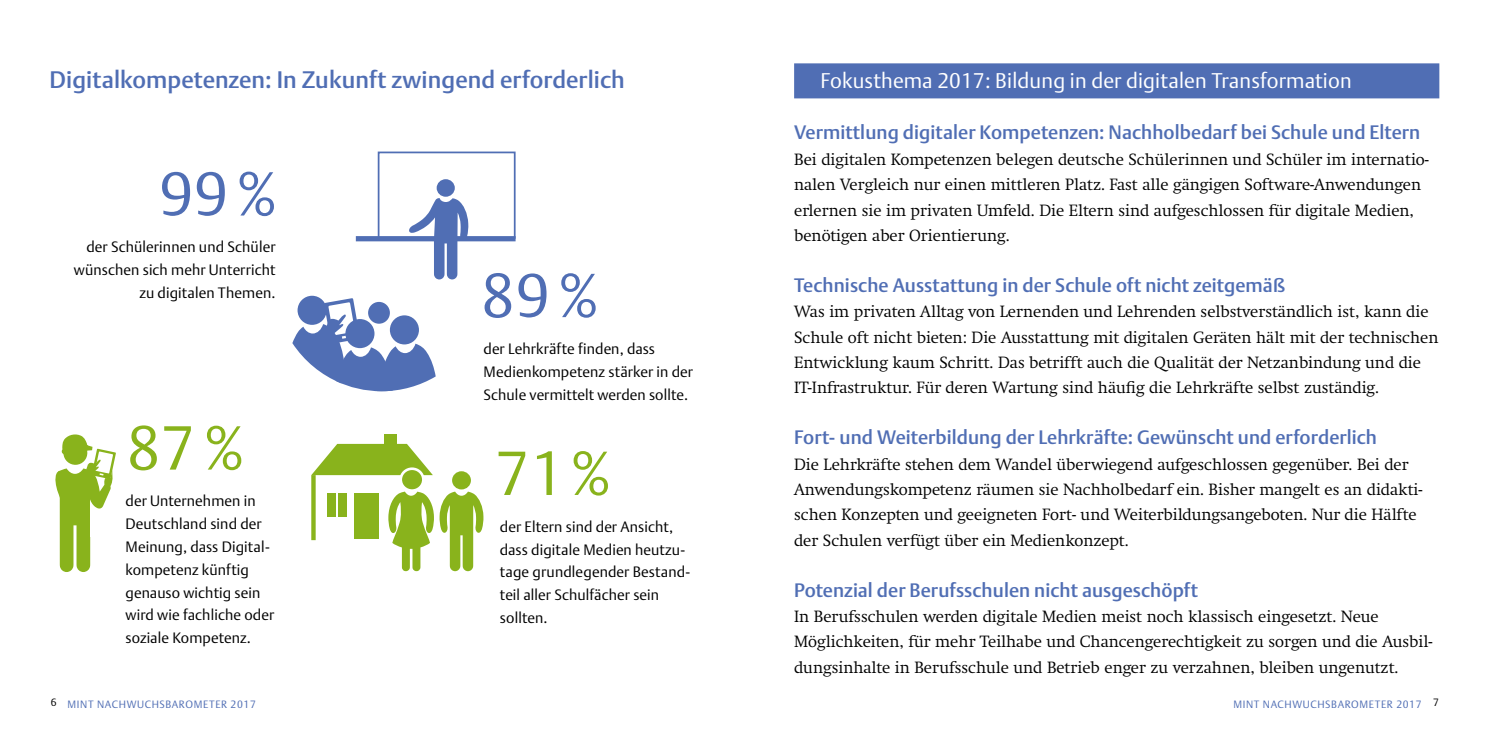
<style>
.page{position:relative;width:1489px;height:745px;background:#fff}
.page>*{position:absolute;margin:0;border:0;box-sizing:border-box;transform-origin:0 0}
.t1{font:300 61.25px "DTL Argo T";color:#506eb4}
.t2{font:300 61.25px "DTL Argo T";color:#89b31c}
.t3{font:500 23.62px "DTL Argo T";letter-spacing:.005em;color:#506eb4}
.t4{font:300 21px "DTL Argo T";letter-spacing:.01em;color:#fff}
.t5{font:500 19.25px "DTL Argo T";letter-spacing:.005em;color:#506eb4}
.t6{font:300 16.1px/25.4px "Swift T";color:#000}
.t7{font:300 14.88px/22.8px "DTL Argo T";letter-spacing:.01em;color:#000}
.t8{font:300 10.5px "DTL Argo T";letter-spacing:.06em;color:#506eb4}
.s1{color:#000}
</style>
<div class="page">
<div style="left:794px;top:63px;width:645px;height:35px;background:#506eb4"></div>
<div style="left:378px;top:151px;width:137px;height:87px;border:2px solid #506eb4"></div>
<div style="left:356px;top:236px;width:159px;height:5px;background:#506eb4"></div>
<div style="left:436px;top:179px;width:19px;height:18px;background:#506eb4;border-radius:50%"></div>
<svg style="left:407px;top:198px;width:61px;height:81px"></svg>
<svg style="left:297px;top:295px;width:29px;height:29px"></svg>
<svg style="left:292px;top:298px;width:143px;height:93px"></svg>
<svg style="left:311px;top:443px;width:122px;height:32px"></svg>
<svg style="left:311px;top:475px;width:4px;height:65px"></svg>
<div style="left:384px;top:434px;width:12px;height:18px;background:#89b31c"></div>
<div style="left:354px;top:492px;width:25px;height:45px;background:#89b31c"></div>
<div style="left:452px;top:471px;width:19px;height:18px;background:#89b31c;border-radius:50%"></div>
<div style="left:401px;top:468px;width:22px;height:22px;background:#89b31c;border-radius:50%"></div>
<div style="left:399px;top:467px;width:25px;height:24px;border:3px solid #fff;border-radius:50%"></div>
<svg style="left:388px;top:491px;width:95px;height:80px"></svg>
<div style="left:327px;top:492px;width:8px;height:24px;background:#89b31c"></div>
<div style="left:338px;top:492px;width:8px;height:24px;background:#89b31c"></div>
<svg style="left:55px;top:434px;width:61px;height:137px"></svg>
<h2 class="t3" style="left:50px;top:66px;width:576px">Digitalkompetenzen: In Zukunft zwingend erforderlich</h2>
<h3 class="t4" style="left:820px;top:68px;width:533px">Fokusthema 2017: Bildung in der digitalen Transformation</h3>
<h1 class="t1" style="left:159px;top:157px;width:119px">99%</h1>
<p class="t7" style="left:74px;top:235px;width:203px;text-align:right">der Schülerinnen und Schüler wünschen sich mehr U nterricht zu digitalen Themen.</p>
<h1 class="t2" style="left:126px;top:411px;width:119px">87%</h1>
<p class="t7" style="left:125px;top:489px;width:150px">der U nternehmen in<br>Deutschland sind der<br>Meinung, dass Digital&shy;kompetenz künftig genauso wichtig sein wird wie fachliche oder soziale Kompetenz.</p>
<h1 class="t1" style="left:481px;top:259px;width:119px">89%</h1>
<p class="t7" style="left:483px;top:337px;width:211px">der Lehrkräfte finden, dass<br>Medienkompetenz stärker in der<br>Schule vermittelt werden sollte.</p>
<h1 class="t2" style="left:495px;top:436px;width:117px">71%</h1>
<p class="t7" style="left:500px;top:514px;width:192px">der Eltern sind der Ansicht, dass digitale Medien heutzu&shy;tage grundlegender Bestand&shy;teil aller Schulfächer sein sollten.</p>
<p class="t5" style="left:794px;top:121px;width:627px">Vermittlung digitaler Kompetenzen: Nachholbedarf bei Schule und Eltern</p>
<p class="t6" style="left:794px;top:146px;width:636px">Bei digitalen Kompetenzen belegen deutsche Schülerinnen und Schüler im internatio&shy;nalen Vergleich nur einen mittleren Platz. Fast alle gängigen Software-Anwendungen erlernen sie im privaten Umfeld. Die Eltern sind aufgeschlossen für digitale Medien, benötigen aber Orientierung.</p>
<p class="t5" style="left:794px;top:273px;width:492px">Technische Ausstattung in der Schule oft nicht zeitgemäß</p>
<p class="t6" style="left:794px;top:299px;width:645px">Was im privaten Alltag von Lernenden und Lehrenden selbstverständlich ist, kann die Schule oft nicht bieten: Die Ausstattung mit digitalen Geräten hält mit der technischen Entwicklung kaum Schritt. Das betrifft auch die Qualität der Netzanbindung und die IT-Infrastruktur. Für deren Wartung sind häufig die Lehrkräfte selbst zuständig.</p>
<p class="t5" style="left:794px;top:425px;width:584px">Fort- und Weiterbildung der Lehrkräfte: Gewünscht und erforderlich</p>
<p class="t6" style="left:794px;top:451px;width:630px">Die Lehrkräfte stehen dem Wandel überwiegend aufgeschlossen gegenüber. Bei der Anwendungskompetenz räumen sie Nachholbedarf ein. Bisher mangelt es an didakti&shy;schen Konzepten und geeigneten Fort- und Weiterbildungsangeboten. Nur die Hälfte der Schulen verfügt über ein Medienkonzept.</p>
<p class="t5" style="left:794px;top:578px;width:405px">Potenzial der Berufsschulen nicht ausgeschöpft</p>
<p class="t6" style="left:794px;top:603px;width:639px">In Berufsschulen werden digitale Medien meist noch klassisch eingesetzt. Neue<br>Möglichkeiten, für mehr Teilhabe und Chancengerechtigkeit zu sorgen und die Ausbil&shy;dungsinhalte in Berufsschule und Betrieb enger zu verzahnen, bleiben ungenutzt.</p>
<p class="t8" style="left:51px;top:697px;width:207px"><span class="s1">6</span> MINT Nachwuchsbarom eter 2017</p>
<p class="t8" style="left:1233px;top:697px;width:207px">MINT Nachwuchsbarom eter 2017 <span class="s1">7</span></p>
</div>
